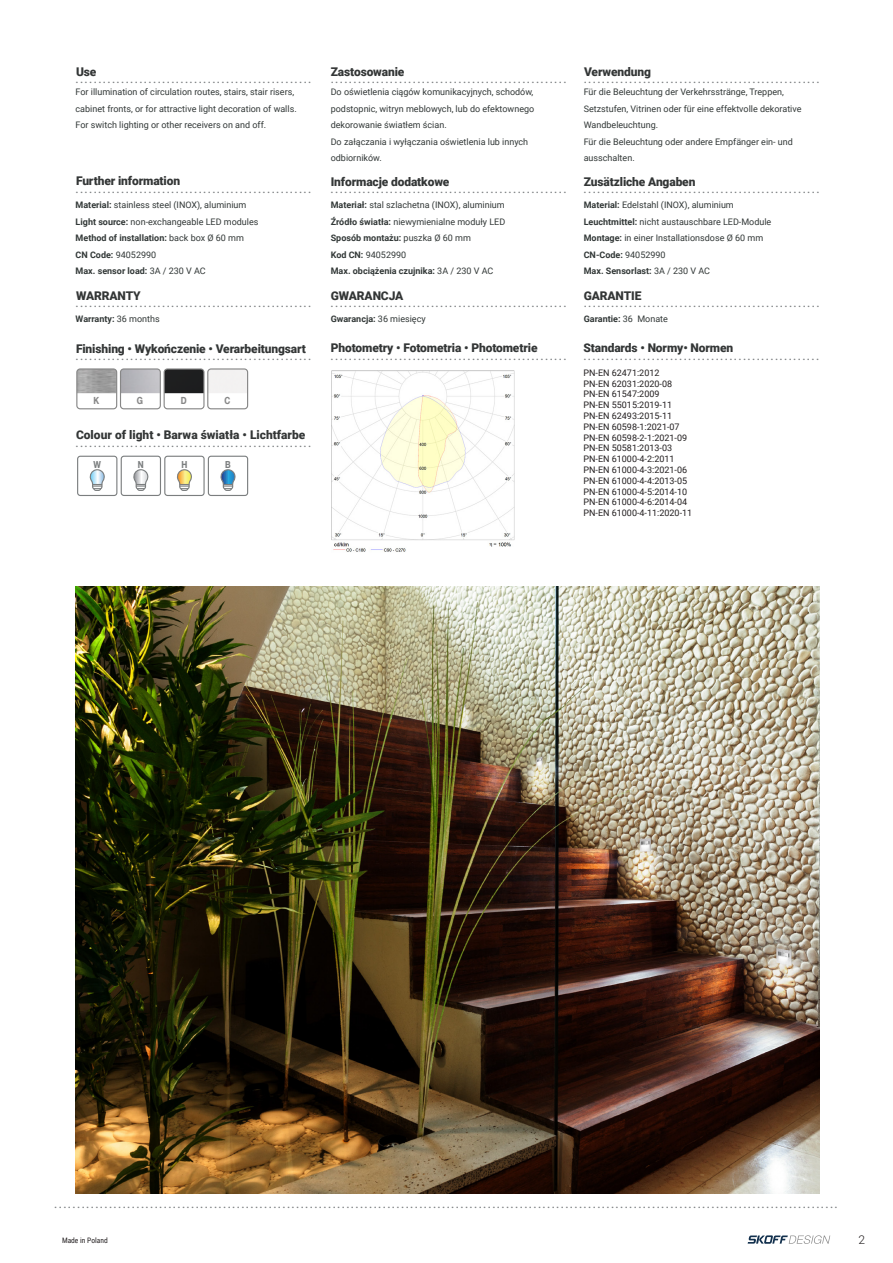
<style>
.page{position:relative;width:893px;height:1263px;background:#fff}
.page>*{position:absolute;margin:0;border:0;box-sizing:border-box;transform-origin:0 0}
.t1{font:13.5px "Minion Pro";color:#7d8082}
.t2{font:900 12px "Roboto";letter-spacing:-.01em;color:#333636}
.t3{font:300 12px "Roboto";color:#231f20}
.t4{font:700 9.9px "Switzer C Cnd EFN";color:#878787}
.t5{font:700 9.75px "Switzer C Cnd EFN";color:#7b7e7f}
.t6{font:9px/16.5px "Roboto";color:#323837}
.t7{font:9px "Roboto";color:#231f20}
.t8{font:700 9px "Roboto";color:#323837}
.t9{font:7.5px "Roboto Condensed";color:#231f20}
.s1{font-weight:700}
.s2{font-weight:400}
</style>
<div class="page">
<svg style="left:748px;top:1235px;width:82px;height:9px"></svg>
<img style="left:75px;top:587px;width:745px;height:606px">
<img style="left:331px;top:370px;width:183px;height:182px">
<img style="left:78px;top:369px;width:39px;height:24px">
<div style="left:76px;top:368px;width:41px;height:41px;border:1px solid #878787;border-radius:3px"></div>
<div style="left:120px;top:368px;width:41px;height:41px;border:1px solid #878787;border-radius:3px"></div>
<img style="left:164px;top:369px;width:39px;height:24px">
<div style="left:164px;top:368px;width:41px;height:41px;border:1px solid #878787;border-radius:3px"></div>
<div style="left:207px;top:368px;width:41px;height:41px;border:1px solid #878787;border-radius:3px"></div>
<div style="left:121px;top:456px;width:40px;height:40px;border:1px solid #7b7e7f;border-radius:3px"></div>
<svg style="left:133px;top:469px;width:16px;height:22px"></svg>
<div style="left:208px;top:456px;width:40px;height:40px;border:1px solid #7b7e7f;border-radius:3px"></div>
<svg style="left:220px;top:469px;width:16px;height:22px"></svg>
<div style="left:164px;top:456px;width:41px;height:40px;border:1px solid #7b7e7f;border-radius:3px"></div>
<svg style="left:177px;top:469px;width:15px;height:22px"></svg>
<div style="left:77px;top:456px;width:40px;height:40px;border:1px solid #7b7e7f;border-radius:3px"></div>
<svg style="left:89px;top:469px;width:16px;height:22px"></svg>
<p class="t2" style="left:76px;top:63px;width:22px">Use</p>
<p class="t2" style="left:331px;top:63px;width:75px">Zastosowanie</p>
<p class="t2" style="left:584px;top:63px;width:68px">Verwendung</p>
<p class="t1" style="left:76px;top:70px;width:237px">....................................................</p>
<p class="t6" style="left:76px;top:84px;width:223px">For illumination of circulation routes, stairs, stair risers, cabinet fronts, or for attractive light decoration of walls.</p>
<p class="t6" style="left:76px;top:117px;width:192px">For switch lighting or other receivers on and off.</p>
<p class="t1" style="left:331px;top:70px;width:237px">....................................................</p>
<p class="t6" style="left:331px;top:84px;width:205px;text-align:justify">Do oświetlenia ciągów komunikacyjnych, schodów, podstopnic, witryn meblowych, lub do efektownego dekorowanie światłem ścian.</p>
<p class="t6" style="left:331px;top:133px;width:199px">Do załączania i wyłączania oświetlenia lub innych odbiorników.</p>
<p class="t1" style="left:584px;top:70px;width:237px">....................................................</p>
<p class="t6" style="left:584px;top:84px;width:219px">Für die Beleuchtung der Verkehrsstränge, Treppen,<br>Setzstufen, Vitrinen oder für eine effektvolle dekorative<br>Wandbeleuchtung.</p>
<p class="t6" style="left:584px;top:133px;width:211px">Für die Beleuchtung oder andere Empfänger ein- und ausschalten.</p>
<p class="t2" style="left:76px;top:173px;width:106px">Further information</p>
<p class="t2" style="left:331px;top:173px;width:120px">Informacje dodatkowe</p>
<p class="t2" style="left:584px;top:173px;width:113px">Zusätzliche Angaben</p>
<p class="t1" style="left:75px;top:180px;width:237px">....................................................</p>
<p class="t6" style="left:76px;top:196px;width:172px"><span class="s1">Material:</span> stainless steel (INOX), aluminium</p>
<p class="t6" style="left:76px;top:213px;width:184px"><span class="s1">Light source:</span> non-exchangeable LED modules</p>
<p class="t8" style="left:76px;top:232px;width:170px">Method of installation: <span class="s2">back box Ø 60 mm</span></p>
<p class="t6" style="left:76px;top:246px;width:82px"><span class="s1">CN Code:</span> 94052990</p>
<p class="t8" style="left:76px;top:265px;width:132px">Max. sensor load: <span class="s2">3A / 230 V AC</span></p>
<p class="t1" style="left:331px;top:180px;width:237px">....................................................</p>
<p class="t6" style="left:331px;top:196px;width:176px"><span class="s1">Materiał:</span> stal szlachetna (INOX), aluminium</p>
<p class="t6" style="left:331px;top:213px;width:176px"><span class="s1">Źródło światła:</span> niewymienialne moduły LED</p>
<p class="t8" style="left:331px;top:232px;width:142px">Sposób montażu: <span class="s2">puszka Ø 60 mm</span></p>
<p class="t6" style="left:331px;top:246px;width:77px"><span class="s1">Kod CN:</span> 94052990</p>
<p class="t8" style="left:331px;top:265px;width:164px">Max. obciążenia czujnika: <span class="s2">3A / 230 V AC</span></p>
<p class="t1" style="left:584px;top:180px;width:237px">....................................................</p>
<p class="t6" style="left:584px;top:196px;width:152px"><span class="s1">Material:</span> Edelstahl (INOX), aluminium</p>
<p class="t6" style="left:584px;top:213px;width:189px"><span class="s1">Leuchtmittel:</span> nicht austauschbare LED-Module</p>
<p class="t6" style="left:584px;top:229px;width:181px"><span class="s1">Montage:</span> in einer Installationsdose Ø 60 mm</p>
<p class="t8" style="left:584px;top:248px;width:83px">CN-Code: <span class="s2">94052990</span></p>
<p class="t8" style="left:584px;top:265px;width:128px">Max. Sensorlast: <span class="s2">3A / 230 V AC</span></p>
<p class="t2" style="left:76px;top:287px;width:66px">WARRANTY</p>
<p class="t2" style="left:331px;top:287px;width:74px">GWARANCJA</p>
<p class="t2" style="left:584px;top:287px;width:59px">GARANTIE</p>
<p class="t1" style="left:75px;top:294px;width:237px">....................................................</p>
<p class="t1" style="left:331px;top:294px;width:237px">....................................................</p>
<p class="t1" style="left:584px;top:294px;width:237px">....................................................</p>
<p class="t8" style="left:76px;top:313px;width:86px">Warranty: <span class="s2">36 months</span></p>
<p class="t8" style="left:331px;top:313px;width:96px">Gwarancja: <span class="s2">36 miesięcy</span></p>
<p class="t8" style="left:584px;top:313px;width:86px">Garantie: <span class="s2">36 Monate</span></p>
<p class="t2" style="left:76px;top:340px;width:231px">Finishing • Wykończenie • Verarbeitungsart</p>
<p class="t2" style="left:331px;top:340px;width:208px">Photometry • Fotometria • Photometrie</p>
<p class="t1" style="left:75px;top:346px;width:237px">....................................................</p>
<p class="t1" style="left:331px;top:346px;width:237px">....................................................</p>
<p class="t4" style="left:93px;top:394px;width:7px">K</p>
<p class="t4" style="left:137px;top:394px;width:8px">G</p>
<p class="t4" style="left:181px;top:394px;width:7px">D</p>
<p class="t4" style="left:224px;top:394px;width:7px">C</p>
<p class="t2" style="left:76px;top:427px;width:231px">Colour of light • Barwa światła • Lichtfarbe</p>
<p class="t1" style="left:75px;top:433px;width:237px">....................................................</p>
<p class="t5" style="left:94px;top:458px;width:9px">W</p>
<p class="t5" style="left:138px;top:458px;width:7px">N</p>
<p class="t5" style="left:181px;top:458px;width:7px">H</p>
<p class="t5" style="left:225px;top:458px;width:7px">B</p>
<p class="t2" style="left:583px;top:340px;width:151px">Standards • Normy• Normen</p>
<p class="t7" style="left:583px;top:366px;width:78px">PN-EN 62471:2012</p>
<p class="t7" style="left:583px;top:377px;width:90px">PN-EN 62031:2020-08</p>
<p class="t7" style="left:583px;top:388px;width:78px">PN-EN 61547:2009</p>
<p class="t7" style="left:583px;top:399px;width:90px">PN-EN 55015:2019-11</p>
<p class="t7" style="left:583px;top:410px;width:90px">PN-EN 62493:2015-11</p>
<p class="t7" style="left:583px;top:420px;width:98px">PN-EN 60598-1:2021-07</p>
<p class="t7" style="left:583px;top:431px;width:105px">PN-EN 60598-2-1:2021-09</p>
<p class="t7" style="left:583px;top:442px;width:90px">PN-EN 50581:2013-03</p>
<p class="t7" style="left:583px;top:453px;width:93px">PN-EN 61000-4-2:2011</p>
<p class="t7" style="left:583px;top:464px;width:105px">PN-EN 61000-4-3:2021-06</p>
<p class="t7" style="left:583px;top:474px;width:105px">PN-EN 61000-4-4:2013-05</p>
<p class="t7" style="left:583px;top:485px;width:105px">PN-EN 61000-4-5:2014-10</p>
<p class="t7" style="left:583px;top:496px;width:105px">PN-EN 61000-4-6:2014-04</p>
<p class="t7" style="left:583px;top:507px;width:110px">PN-EN 61000-4-11:2020-11</p>
<p class="t1" style="left:583px;top:346px;width:237px">....................................................</p>
<p class="t1" style="left:54px;top:1195px;width:785px">............................................................................................................................................................................</p>
<p class="t9" style="left:62px;top:1235px;width:47px">Made in Poland</p>
<p class="t3" style="left:858px;top:1231px;width:8px">2</p>
</div>
